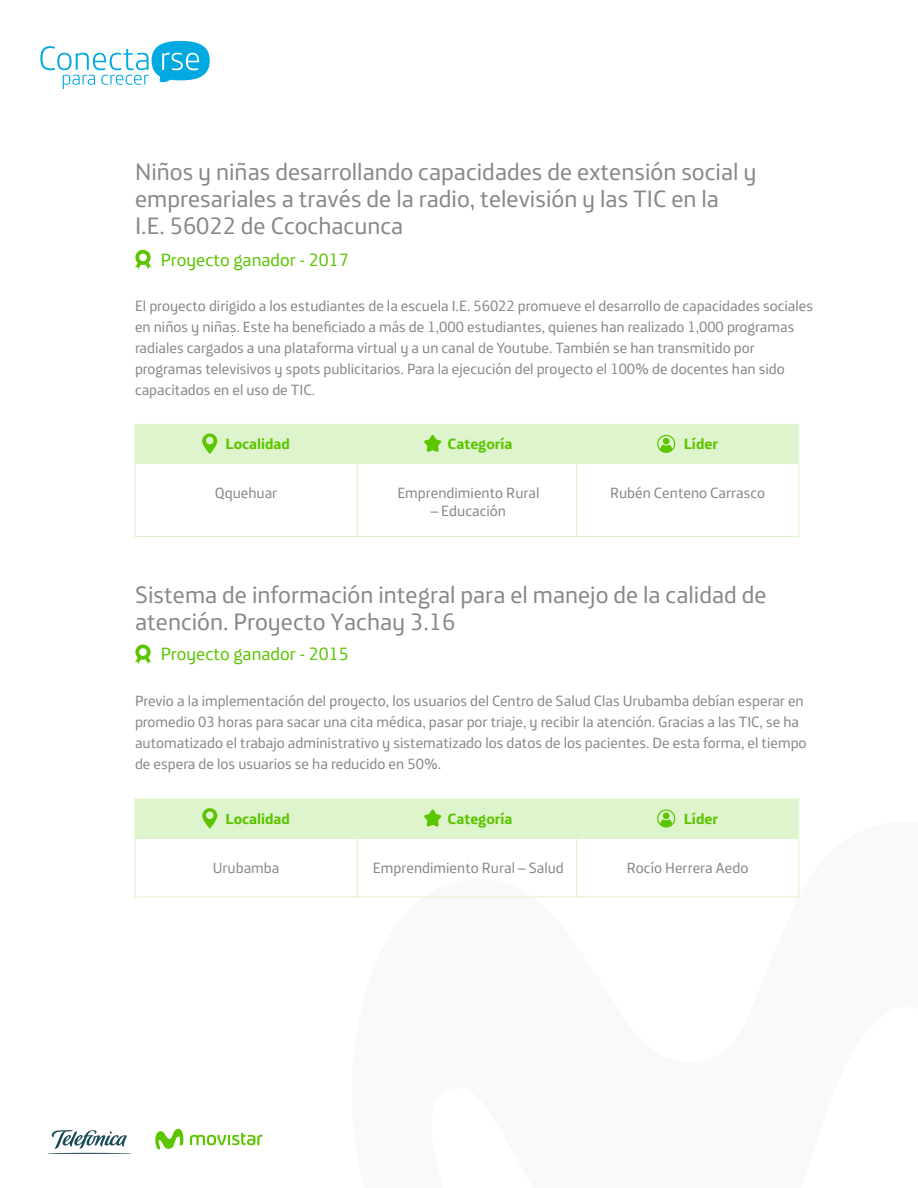
<style>
.page{position:relative;width:918px;height:1188px;background:#fff}
.page>*{position:absolute;margin:0;border:0;box-sizing:border-box;transform-origin:0 0}
.t1{font:24px/27px "Telefonica";color:#86888c}
.t2{font:18px "Telefonica";color:#5bc500}
.t3{font:15px/21px "Telefonica";color:#86888c}
.t4{font:700 15px "Telefonica";color:#5bc500}
</style>
<div class="page">
<img style="left:47px;top:1130px;width:84px;height:24px">
<svg style="left:190px;top:1133px;width:73px;height:12px"></svg>
<svg style="left:155px;top:1129px;width:28px;height:21px"></svg>
<svg style="left:135px;top:250px;width:16px;height:20px"></svg>
<div style="left:135px;top:424px;width:663px;height:40px;background:#def4cc"></div>
<svg style="left:202px;top:433px;width:15px;height:21px"></svg>
<div style="left:135px;top:424px;width:223px;height:113px;border:1px solid #ddf3c9"></div>
<div style="left:357px;top:424px;width:220px;height:113px;border:1px solid #ddf3c9"></div>
<div style="left:576px;top:424px;width:223px;height:113px;border:1px solid #ddf3c9"></div>
<svg style="left:424px;top:435px;width:17px;height:17px"></svg>
<svg style="left:657px;top:435px;width:18px;height:18px"></svg>
<svg style="left:40px;top:41px;width:170px;height:48px"></svg>
<svg style="left:135px;top:644px;width:16px;height:20px"></svg>
<div style="left:135px;top:799px;width:663px;height:40px;background:#def4cc"></div>
<svg style="left:202px;top:808px;width:15px;height:21px"></svg>
<div style="left:135px;top:799px;width:223px;height:98px;border:1px solid #ddf3c9"></div>
<div style="left:357px;top:799px;width:220px;height:98px;border:1px solid #ddf3c9"></div>
<div style="left:576px;top:799px;width:223px;height:98px;border:1px solid #ddf3c9"></div>
<svg style="left:424px;top:810px;width:17px;height:17px"></svg>
<svg style="left:657px;top:810px;width:18px;height:18px"></svg>
<h1 class="t1" style="left:135px;top:156px;width:623px">Niños y niñas desarrollando capacidades de extensión social y empresariales a través de la radio, televisión y las TIC en la<br>I.E. 56022 de Ccochacunca</h1>
<p class="t2" style="left:161px;top:244px;width:189px">Proyecto ganador - 2017</p>
<p class="t3" style="left:135px;top:294px;width:680px">El proyecto dirigido a los estudiantes de la escuela I.E. 56022 promueve el desarrollo de capacidades sociales en niños y niñas. Este ha beneficiado a más de 1,000 estudiantes, quienes han realizado 1,000 programas radiales cargados a una plataforma virtual y a un canal de Youtube. También se han transmitido por programas televisivos y spots publicitarios. Para la ejecución del proyecto el 100% de docentes han sido capacitados en el uso de TIC.</p>
<p class="t4" style="left:225px;top:431px;width:66px">Localidad</p>
<p class="t4" style="left:448px;top:431px;width:67px">Categoría</p>
<p class="t4" style="left:684px;top:431px;width:36px">Líder</p>
<p class="t3" style="left:215px;top:481px;width:64px">Qquehuar</p>
<p class="t3" style="left:397px;top:481px;width:144px">Emprendimiento Rural</p>
<p class="t3" style="left:431px;top:499px;width:77px">– Educación</p>
<p class="t3" style="left:610px;top:481px;width:157px">Rubén Centeno Carrasco</p>
<h1 class="t1" style="left:135px;top:579px;width:633px">Sistema de información integral para el manejo de la calidad de atención. Proyecto Yachay 3.16</h1>
<p class="t2" style="left:161px;top:639px;width:189px">Proyecto ganador - 2015</p>
<p class="t3" style="left:135px;top:689px;width:673px">Previo a la implementación del proyecto, los usuarios del Centro de Salud Clas Urubamba debían esperar en promedio 03 horas para sacar una cita médica, pasar por triaje, y recibir la atención. Gracias a las TIC, se ha automatizado el trabajo administrativo y sistematizado los datos de los pacientes. De esta forma, el tiempo de espera de los usuarios se ha reducido en 50%.</p>
<p class="t4" style="left:225px;top:805px;width:66px">Localidad</p>
<p class="t4" style="left:448px;top:805px;width:67px">Categoría</p>
<p class="t4" style="left:684px;top:805px;width:36px">Líder</p>
<p class="t3" style="left:213px;top:855px;width:68px">Urubamba</p>
<p class="t3" style="left:373px;top:855px;width:192px">Emprendimiento Rural – Salud</p>
<p class="t3" style="left:627px;top:855px;width:123px">Rocío Herrera Aedo</p>
</div>
